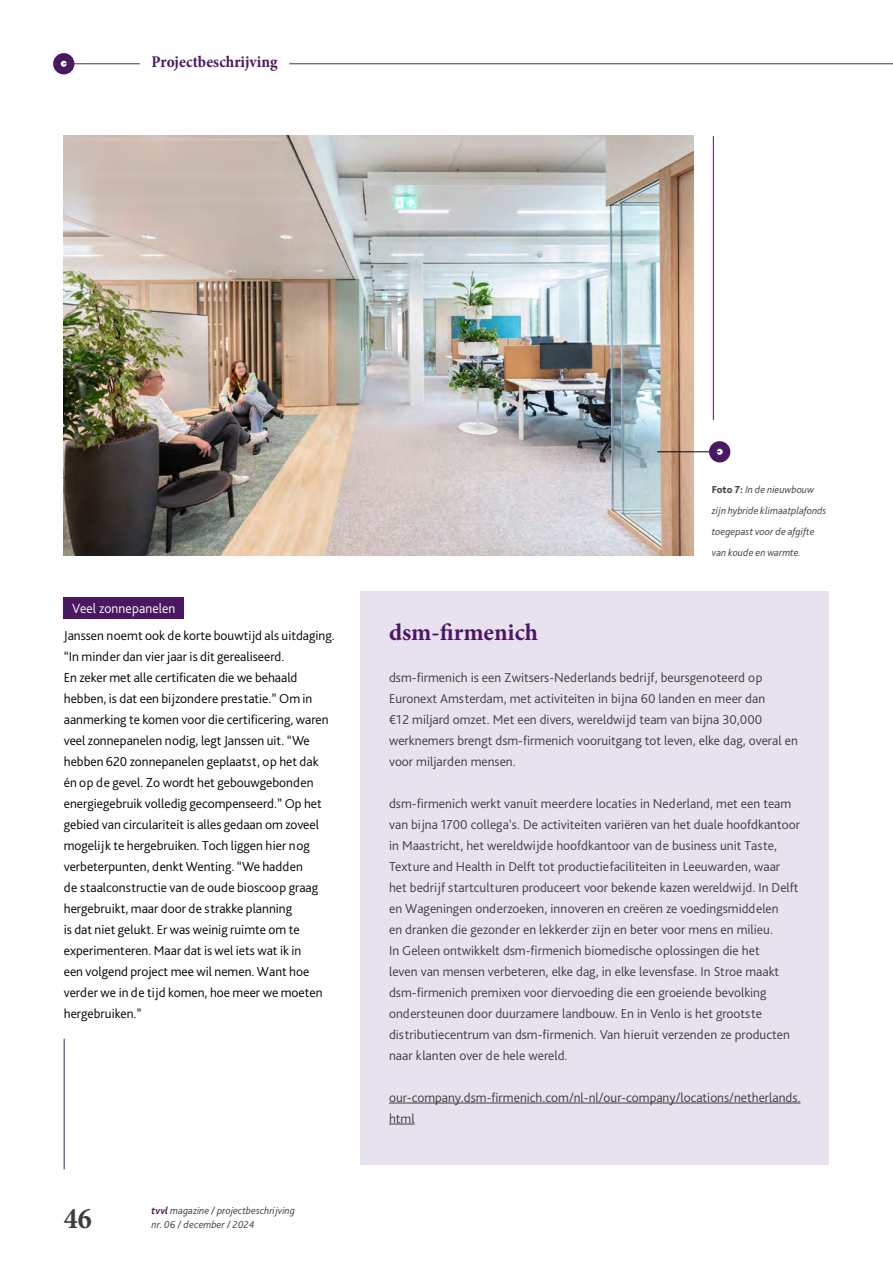
<style>
.page{position:relative;width:893px;height:1263px;background:#fff}
.page>*{position:absolute;margin:0;border:0;box-sizing:border-box;transform-origin:0 0}
.t1{font:700 condensed 30px "Minion Pro";color:#3c3c3b}
.t2{font:700 24px "Minion Pro";color:#4a1863}
.t3{font:700 condensed 16.5px "Minion Pro";color:#4a1863}
.t4{font:300 13.95px "Bliss Pro";letter-spacing:.01em;color:#fff}
.t5{font:300 13.5px/21px "Bliss Pro";color:#3c3c3b}
.t6{font:300 13.5px/21px "Bliss Pro";color:#000}
.t7{font:italic 300 10.5px/21px "Bliss Pro";color:#3c3c3b}
.s1{font-weight:800;font-style:normal}
.s2{font-weight:700;color:#4a1863}
.s3{color:#4a1863}
</style>
<div class="page">
<hr style="left:64px;top:63px;width:76px;height:1px;background:#3c3c3b">
<div style="left:53px;top:53px;width:21px;height:21px;border:8px solid #4a1863;border-radius:50%"></div>
<div style="left:64px;top:597px;width:120px;height:22px;background:#4a1863"></div>
<div style="left:360px;top:591px;width:469px;height:574px;background:#e8e2ef"></div>
<hr style="left:389px;top:1103px;width:411px;height:1px;background:#3c3c3b">
<svg style="left:389px;top:1124px;width:26px;height:1px"></svg>
<img style="left:64px;top:136px;width:630px;height:420px">
<hr style="left:657px;top:451px;width:63px;height:1px;background:#000">
<div style="left:709px;top:441px;width:21px;height:21px;border:8px solid #4a1863;border-radius:50%"></div>
<hr style="left:713px;top:136px;width:1px;height:284px;background:#4a1863">
<hr style="left:64px;top:1039px;width:1px;height:130px;background:#4a1863">
<hr style="left:290px;top:63px;width:603px;height:1px;background:#3c3c3b">
<p class="t3" style="left:152px;top:51px;width:127px">Projectbeschrijving</p>
<p class="t7" style="left:712px;top:478px;width:116px"><span class="s1">Foto 7:</span> In de nieuwbouw zijn hybride klimaatplafonds toegepast voor de afgifte van koude en warmte.</p>
<p class="t4" style="left:72px;top:600px;width:105px">Veel zonnepanelen</p>
<p class="t6" style="left:64px;top:624px;width:273px">Janssen noemt ook de korte bouwtijd als uitdaging. “In minder dan vier jaar is dit gerealiseerd.<br>En zeker met alle certificaten die we behaald hebben, is dat een bijzondere prestatie.” Om in aanmerking te komen voor die certificering, waren veel zonnepanelen nodig, legt Janssen uit. “We hebben 620 zonnepanelen geplaatst, op het dak én op de gevel. Zo wordt het gebouwgebonden energiegebruik volledig gecompenseerd.” Op het gebied van circulariteit is alles gedaan om zoveel mogelijk te hergebruiken. Toch liggen hier nog verbeterpunten, denkt Wenting. “We hadden<br>de staalconstructie van de oude bioscoop graag hergebruikt, maar door de strakke planning<br>is dat niet gelukt. Er was weinig ruimte om te experimenteren. Maar dat is wel iets wat ik in<br>een volgend project mee wil nemen. Want hoe verder we in de tijd komen, hoe meer we moeten hergebruiken.”</p>
<h2 class="t2" style="left:389px;top:615px;width:151px">dsm-firmenich</h2>
<p class="t5" style="left:389px;top:666px;width:410px">dsm-firmenich is een Zwitsers-Nederlands bedrijf, beursgenoteerd op Euronext Amsterdam, met activiteiten in bijna 60 landen en meer dan<br>€12 miljard omzet. Met een divers, wereldwijd team van bijna 30,000 werknemers brengt dsm-firmenich vooruitgang tot leven, elke dag, overal en voor miljarden mensen.</p>
<p class="t5" style="left:389px;top:792px;width:412px">dsm-firmenich werkt vanuit meerdere locaties in Nederland, met een team van bijna 1700 collega’s. De activiteiten variëren van het duale hoofdkantoor in Maastricht, het wereldwijde hoofdkantoor van de business unit Taste, Texture and Health in Delft tot productiefaciliteiten in Leeuwarden, waar het bedrijf startculturen produceert voor bekende kazen wereldwijd. In Delft en Wageningen onderzoeken, innoveren en creëren ze voedingsmiddelen<br>en dranken die gezonder en lekkerder zijn en beter voor mens en milieu.<br>In Geleen ontwikkelt dsm-firmenich biomedische oplossingen die het<br>leven van mensen verbeteren, elke dag, in elke levensfase. In Stroe maakt dsm-firmenich premixen voor diervoeding die een groeiende bevolking ondersteunen door duurzamere landbouw. En in Venlo is het grootste distributiecentrum van dsm-firmenich. Van hieruit verzenden ze producten naar klanten over de hele wereld.</p>
<p class="t5" style="left:389px;top:1086px;width:413px">our-company.dsm-firmenich.com/nl-nl/our-company/locations/netherlands. html</p>
<h1 class="t1" style="left:64px;top:1197px;width:29px">46</h1>
<p class="t7" style="left:152px;top:1204px;width:145px;line-height:13.5px"><span class="s2">tvvl</span> magazine <span class="s3">/</span> projectbeschrijving nr<span class="s3">.</span> 06 <span class="s3">/</span> december <span class="s3">/</span> 2024</p>
</div>
